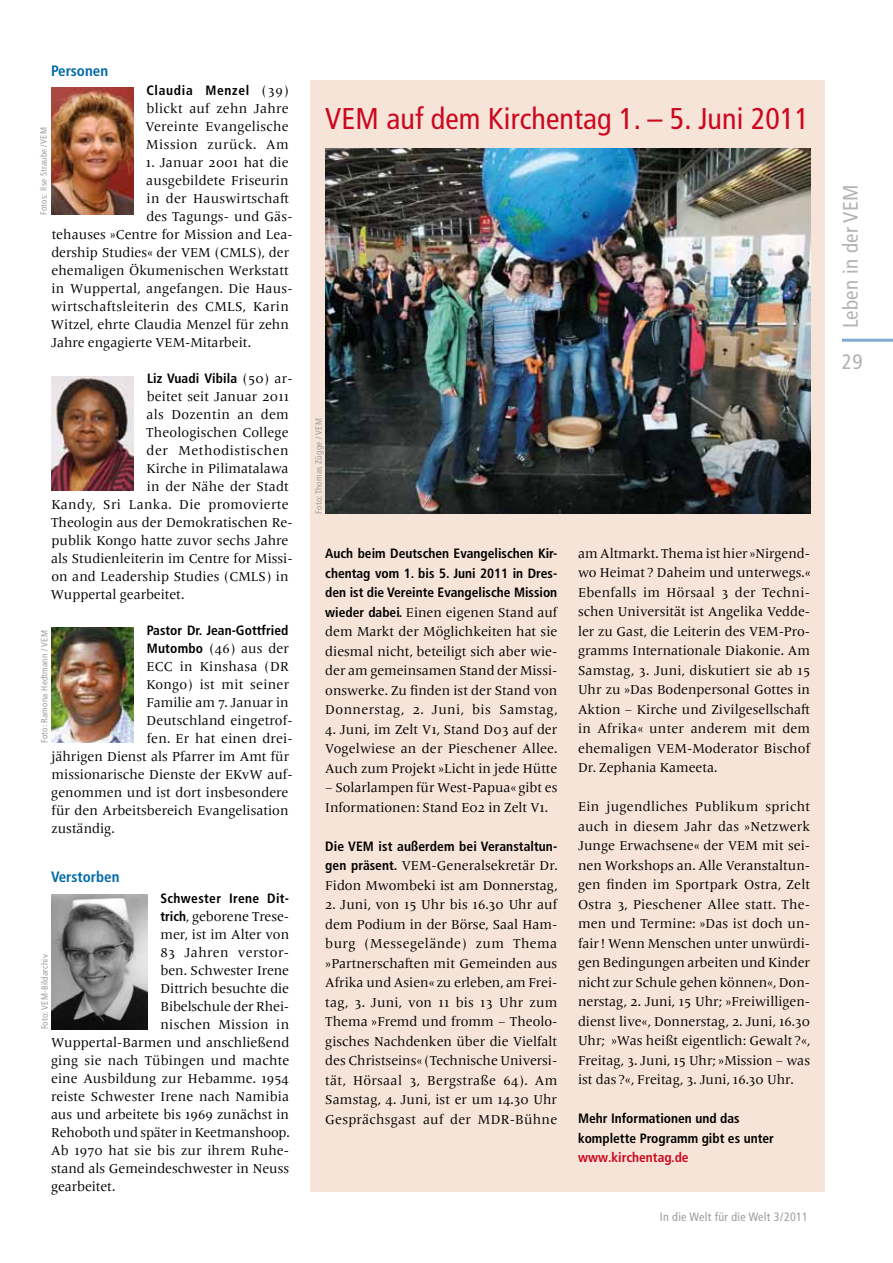
<style>
.page{position:relative;width:893px;height:1263px;background:#fff}
.page>*{position:absolute;margin:0;border:0;box-sizing:border-box;transform-origin:0 0}
.t1{font:condensed 30px "Frutiger LT Pro";letter-spacing:.005em;color:#cd071e}
.t2{font:condensed 21px "Frutiger LT Pro";letter-spacing:.015em;color:#b1b3b4}
.t3{font:700 condensed 15px "Frutiger LT Pro";color:#006aa7}
.t4{font:13.5px/19.5px "Frutiger Serif LT Pro";letter-spacing:.005em;color:#000;text-align:justify}
.t5{font:700 condensed 13.5px/19.5px "Frutiger LT Pro";color:#000;text-align:justify}
.t6{font:13.5px "Frutiger Serif LT Pro";letter-spacing:.025em;color:#000}
.t7{font:13.5px "Frutiger Serif LT Pro";letter-spacing:.04em;color:#000}
.t8{font:700 condensed 13.5px "Frutiger LT Pro";letter-spacing:.025em;color:#000}
.t9{font:700 condensed 13.5px "Frutiger LT Pro";letter-spacing:.05em;color:#000}
.t10{font:700 condensed 13.5px "Frutiger LT Pro";color:#cd071e}
.t11{font:13.5px "Frutiger Serif LT Pro";letter-spacing:.03em;color:#000}
.t12{font:condensed 12px "Frutiger LT Pro";letter-spacing:.025em;color:#9c9e9f}
.t13{font:condensed 9px "Frutiger LT Pro";letter-spacing:.025em;color:#9c9e9f}
.s1{font-family:"Frutiger Serif LT Pro";font-weight:400;font-stretch:normal}
.s2{font-family:"Frutiger LT Pro";font-weight:700;font-stretch:condensed}
</style>
<div class="page">
<div style="left:310px;top:80px;width:515px;height:1112px;background:#f6e4d8"></div>
<hr style="left:842px;top:339px;width:51px;height:3px;background:#7fabd0">
<img style="left:51px;top:87px;width:82px;height:128px">
<img style="left:51px;top:376px;width:82px;height:115px">
<img style="left:51px;top:628px;width:82px;height:115px">
<img style="left:51px;top:895px;width:97px;height:134px">
<img style="left:326px;top:149px;width:484px;height:364px">
<p class="t3" style="left:51px;top:62px;width:59px">Personen</p>
<p class="t9" style="left:146px;top:82px;width:144px">Claudia Menzel <span class="s1">(39)</span></p>
<p class="t4" style="left:146px;top:99px;width:145px;line-height:18px">blickt auf zehn Jahre Vereinte Evangelische Mission zurück. Am</p>
<p class="t4" style="left:146px;top:153px;width:144px">1. Januar 2001 hat die</p>
<p class="t4" style="left:146px;top:171px;width:144px">ausgebildete Friseurin</p>
<p class="t4" style="left:147px;top:189px;width:144px">in der Hauswirtschaft</p>
<p class="t4" style="left:146px;top:207px;width:148px">des Tagungs- und Gäs-</p>
<p class="t4" style="left:52px;top:225px;width:242px">tehauses »Centre for Mission and Lea-</p>
<p class="t4" style="left:51px;top:243px;width:239px">dership Studies« der VEM (CMLS), der</p>
<p class="t4" style="left:51px;top:261px;width:239px">ehemaligen Ökumenischen Werkstatt</p>
<p class="t4" style="left:52px;top:279px;width:242px">in Wuppertal, angefangen. Die Haus-</p>
<p class="t6" style="left:51px;top:298px;width:239px">wirtschaftsleiterin des CMLS, Karin</p>
<p class="t4" style="left:51px;top:315px;width:239px">Witzel, ehrte Claudia Menzel für zehn</p>
<p class="t4" style="left:51px;top:333px;width:201px">Jahre engagierte VEM-Mitarbeit.</p>
<p class="t5" style="left:147px;top:368px;width:147px">Liz Vuadi Vibila <span class="s1">(50) ar-</span></p>
<p class="t4" style="left:147px;top:387px;width:144px">beitet seit Januar 2011</p>
<p class="t6" style="left:146px;top:406px;width:144px">als Dozentin an dem</p>
<p class="t4" style="left:146px;top:423px;width:144px">Theologischen College</p>
<p class="t7" style="left:147px;top:442px;width:144px">der Methodistischen</p>
<p class="t4" style="left:147px;top:459px;width:144px">Kirche in Pilimatalawa</p>
<p class="t4" style="left:147px;top:477px;width:144px">in der Nähe der Stadt</p>
<p class="t6" style="left:51px;top:496px;width:239px">Kandy, Sri Lanka. Die promovierte</p>
<p class="t4" style="left:51px;top:513px;width:243px">Theologin aus der Demokratischen Re-</p>
<p class="t4" style="left:52px;top:531px;width:238px">publik Kongo hatte zuvor sechs Jahre</p>
<p class="t4" style="left:51px;top:549px;width:243px">als Studienleiterin im Centre for Missi-</p>
<p class="t4" style="left:51px;top:567px;width:239px">on and Leadership Studies (CMLS) in</p>
<p class="t4" style="left:51px;top:585px;width:135px">Wuppertal gearbeitet.</p>
<p class="t5" style="left:147px;top:620px;width:143px">Pastor Dr. Jean-Gottfried</p>
<p class="t4" style="left:147px;top:639px;width:144px"><span class="s2">Mutombo</span> (46) aus der</p>
<p class="t4" style="left:146px;top:656px;width:144px">ECC in Kinshasa (DR</p>
<p class="t4" style="left:146px;top:674px;width:144px">Kongo) ist mit seiner</p>
<p class="t4" style="left:146px;top:692px;width:144px">Familie am 7. Januar in</p>
<p class="t4" style="left:146px;top:710px;width:148px">Deutschland eingetrof-</p>
<p class="t4" style="left:147px;top:728px;width:147px">fen. Er hat einen drei-</p>
<p class="t4" style="left:52px;top:746px;width:239px">jährigen Dienst als Pfarrer im Amt für</p>
<p class="t4" style="left:52px;top:764px;width:242px">missionarische Dienste der EKvW auf-</p>
<p class="t4" style="left:51px;top:782px;width:239px">genommen und ist dort insbesondere</p>
<p class="t4" style="left:52px;top:800px;width:238px">für den Arbeitsbereich Evangelisation</p>
<p class="t4" style="left:52px;top:818px;width:65px">zuständig.</p>
<p class="t13" style="left:38px;top:215px;width:89px;rotate:-90deg">Fotos: Ilse Straube /VEM</p>
<p class="t13" style="left:39px;top:743px;width:114px;rotate:-90deg">Foto: Ramona Hedtmann / VEM</p>
<p class="t3" style="left:51px;top:868px;width:70px">Verstorben</p>
<p class="t8" style="left:160px;top:891px;width:130px">Schwester Irene Dit-</p>
<p class="t4" style="left:160px;top:907px;width:130px"><span class="s2">trich</span>, geborene Trese-</p>
<p class="t4" style="left:160px;top:925px;width:130px">mer, ist im Alter von</p>
<p class="t11" style="left:160px;top:945px;width:130px">83 Jahren verstor-</p>
<p class="t4" style="left:160px;top:961px;width:130px">ben. Schwester Irene</p>
<p class="t4" style="left:160px;top:979px;width:130px">Dittrich besuchte die</p>
<p class="t4" style="left:160px;top:997px;width:130px">Bibelschule der Rhei-</p>
<p class="t6" style="left:160px;top:1017px;width:130px">nischen Mission in</p>
<p class="t4" style="left:51px;top:1033px;width:240px">Wuppertal-Barmen und anschließend</p>
<p class="t4" style="left:51px;top:1051px;width:240px">ging sie nach Tübingen und machte</p>
<p class="t4" style="left:51px;top:1069px;width:240px">eine Ausbildung zur Hebamme. 1954</p>
<p class="t4" style="left:51px;top:1087px;width:240px">reiste Schwester Irene nach Namibia</p>
<p class="t4" style="left:51px;top:1105px;width:240px">aus und arbeitete bis 1969 zunächst in</p>
<p class="t4" style="left:51px;top:1123px;width:240px">Rehoboth und später in Keetmanshoop.</p>
<p class="t4" style="left:51px;top:1141px;width:240px">Ab 1970 hat sie bis zur ihrem Ruhe-</p>
<p class="t4" style="left:51px;top:1159px;width:240px">stand als Gemeindeschwester in Neuss</p>
<p class="t4" style="left:51px;top:1177px;width:66px">gearbeitet.</p>
<p class="t13" style="left:39px;top:1029px;width:76px;rotate:-90deg">Foto: VEM-Bildarchiv</p>
<h1 class="t1" style="left:325px;top:101px;width:485px">VEM auf dem Kirchentag 1. – 5. Juni 2011</h1>
<p class="t13" style="left:314px;top:514px;width:97px;rotate:-90deg">Foto: Thomas Zügge / VEM</p>
<p class="t5" style="left:325px;top:544px;width:234px">Auch beim Deutschen Evangelischen Kir&shy;chentag vom 1. bis 5. Juni 2011 in Dres&shy;den ist die Vereinte Evangelische Mission</p>
<p class="t4" style="left:325px;top:602px;width:234px"><span class="s2">wieder dabei.</span> Einen eigenen Stand auf dem Markt der Möglichkeiten hat sie diesmal nicht, beteiligt sich aber wie&shy;der am gemeinsamen Stand der Missi&shy;onswerke. Zu finden ist der Stand von Donnerstag, 2. Juni, bis Samstag,</p>
<p class="t4" style="left:325px;top:719px;width:234px">4. Juni, im Zelt V1, Stand D03 auf der Vogelwiese an der Pieschener Allee.<br>Auch zum Projekt »Licht in jede Hütte</p>
<p class="t4" style="left:325px;top:778px;width:234px">– Solarlampen für West-Papua« gibt es<br>Informationen: Stand E02 in Zelt V1.</p>
<p class="t5" style="left:325px;top:836px;width:234px">Die VEM ist außerdem bei Veranstaltun-</p>
<p class="t4" style="left:325px;top:856px;width:234px"><span class="s2">gen präsent.</span> VEM-Generalsekretär Dr.<br>Fidon Mwombeki ist am Donnerstag,</p>
<p class="t4" style="left:325px;top:895px;width:234px">2. Juni, von 15 Uhr bis 16.30 Uhr auf dem Podium in der Börse, Saal Ham&shy;burg (Messegelände) zum Thema »Partnerschaften mit Gemeinden aus Afrika und Asien« zu erleben, am Frei&shy;tag, 3. Juni, von 11 bis 13 Uhr zum Thema »Fremd und fromm – Theolo&shy;gisches Nachdenken über die Vielfalt des Christseins« (Technische Universi&shy;tät, Hörsaal 3, Bergstraße 64). Am Samstag, 4. Juni, ist er um 14.30 Uhr Gesprächsgast auf der MDR-Bühne</p>
<p class="t4" style="left:578px;top:544px;width:234px">am Altmarkt. Thema ist hier »Nirgend&shy;wo Heimat ? Daheim und unterwegs.« Ebenfalls im Hörsaal 3 der Techni&shy;schen Universität ist Angelika Vedde&shy;ler zu Gast, die Leiterin des VEM-Pro&shy;gramms Internationale Diakonie. Am Samstag, 3. Juni, diskutiert sie ab 15<br>Uhr zu »Das Bodenpersonal Gottes in Aktion – Kirche und Zivilgesellschaft in Afrika« unter anderem mit dem ehemaligen VEM-Moderator Bischof Dr. Zephania Kameeta.</p>
<p class="t4" style="left:578px;top:797px;width:234px">Ein jugendliches Publikum spricht auch in diesem Jahr das »Netzwerk Junge Erwachsene« der VEM mit sei&shy;nen Workshops an. Alle Veranstaltun&shy;gen finden im Sportpark Ostra, Zelt Ostra 3, Pieschener Allee statt. The&shy;men und Termine: »Das ist doch un&shy;fair ! Wenn Menschen unter unwürdi&shy;gen Bedingungen arbeiten und Kinder nicht zur Schule gehen können«, Don&shy;nerstag, 2. Juni, 15 Uhr; »Freiwilligen&shy;dienst live«, Donnerstag, 2. Juni, 16.30<br>Uhr; »Was heißt eigentlich: Gewalt ?«, Freitag, 3. Juni, 15 Uhr; »Mission – was ist das?«, Freitag, 3. Juni, 16.30 Uhr.</p>
<p class="t5" style="left:578px;top:1109px;width:197px">Mehr Informationen und das komplette Programm gibt es unter</p>
<p class="t10" style="left:578px;top:1149px;width:112px">www.kirchentag.de</p>
<p class="t12" style="left:660px;top:1210px;width:150px">In die Welt für die Welt 3/2011</p>
<h2 class="t2" style="left:838px;top:328px;width:145px;rotate:-90deg">Leben in der VEM</h2>
<h2 class="t2" style="left:842px;top:349px;width:22px">29</h2>
</div>
